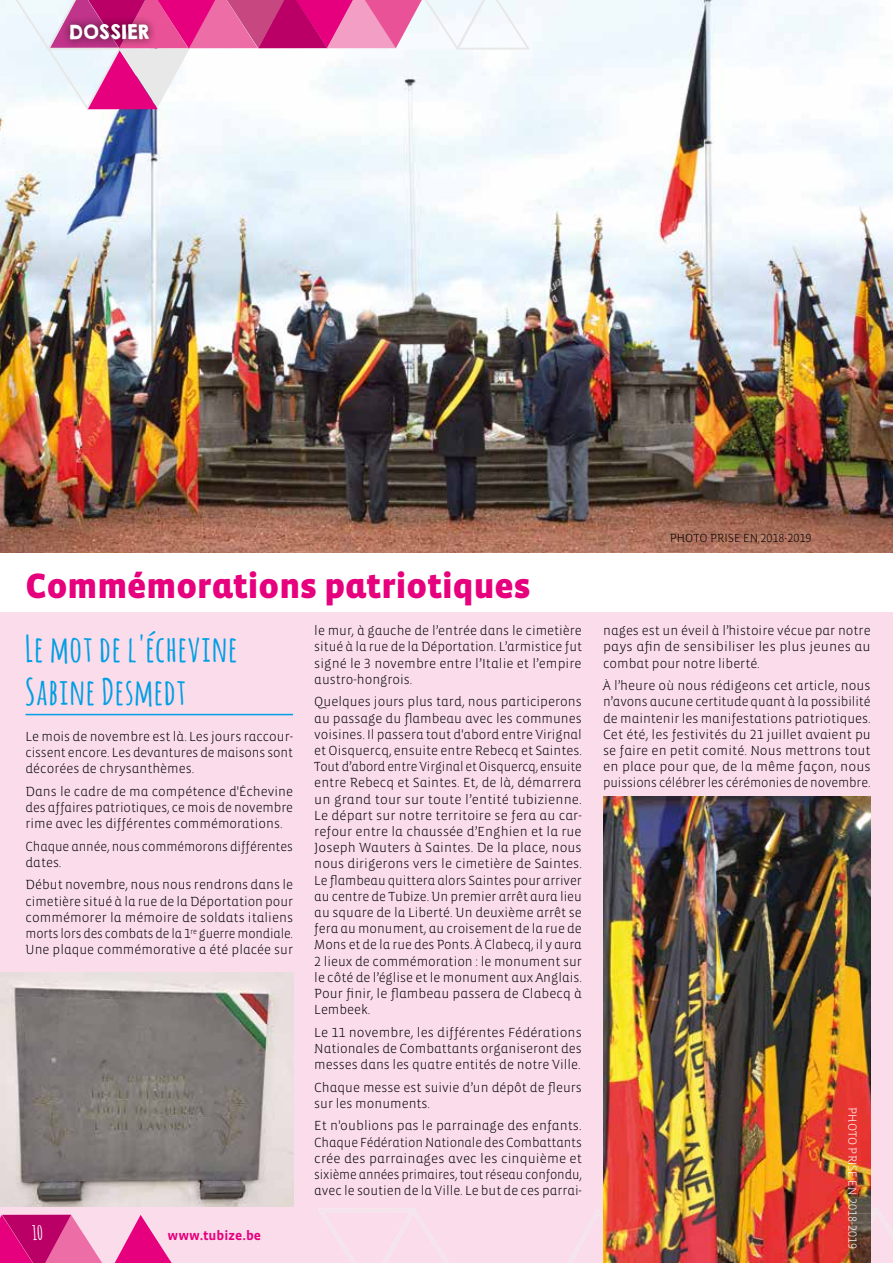
<style>
.page{position:relative;width:893px;height:1263px;background:#fff}
.page>*{position:absolute;margin:0;border:0;box-sizing:border-box;transform-origin:0 0}
.t1{font:700 36px/43.2px "Amatic";letter-spacing:.05em;color:#009fe3}
.t2{font:900 36px "Vista Sans Alt";color:#e6007d}
.t3{font:700 19.5px "Amatic";color:#fff}
.t4{font:18px "KGHAPPY Solid";letter-spacing:-.05em;color:#fff}
.t5{font:300 13.5px/16.2px "Vista Sans Alt";color:#000;text-align:justify}
.t6{font:700 13.5px "Vista Sans Alt";color:#e6007d}
.t7{font:300 12px "Vista Sans Alt";color:#000}
.t8{font:300 12px "Vista Sans Alt";color:#fff}
</style>
<div class="page">
<img style="left:0;top:0;width:892px;height:553px">
<div style="left:0;top:612px;width:892px;height:651px;background:#fadceb"></div>
<img style="left:0;top:972px;width:294px;height:234px">
<svg style="left:871px;top:1207px;width:22px;height:56px"></svg>
<svg style="left:319px;top:1209px;width:130px;height:54px"></svg>
<svg style="left:9px;top:0;width:520px;height:110px"></svg>
<svg style="left:0;top:1215px;width:172px;height:48px"></svg>
<div style="left:61px;top:15px;width:97px;height:34px;background:#000;opacity:.75"></div>
<hr style="left:26px;top:714px;width:267px;height:1px;background:#009fe3">
<img style="left:603px;top:796px;width:268px;height:467px">
<h3 class="t4" style="left:68px;top:18px;width:83px">DOSSIER</h3>
<h1 class="t2" style="left:26px;top:567px;width:507px">Commémorations patriotiques</h1>
<h1 class="t1" style="left:26px;top:626px;width:213px">Le mot de l'échevine<br>Sabine Desmedt</h1>
<p class="t5" style="left:26px;top:728px;width:269px">Le mois de novembre est là. Les jours raccour&shy;cissent encore. Les devantures de maisons sont décorées de chrysanthèmes.</p>
<p class="t5" style="left:26px;top:783px;width:269px">Dans le cadre de ma compétence d'Échevine des affaires patriotiques, ce mois de novembre rime avec les différentes commémorations.</p>
<p class="t5" style="left:26px;top:838px;width:269px">Chaque année, nous commémorons différentes dates.</p>
<p class="t5" style="left:26px;top:877px;width:269px">Début novembre, nous nous rendrons dans le cimetière situé à la rue de la Déportation pour commémorer la mémoire de soldats italiens morts lors des combats de la 1<sup>re</sup> guerre mondiale.<br>Une plaque commémorative a été placée sur</p>
<p class="t5" style="left:314px;top:623px;width:269px">le mur, à gauche de l’entrée dans le cimetière situé à la rue de la Déportation. L’armistice fut signé le 3 novembre entre l’Italie et l’empire austro-hongrois.</p>
<p class="t5" style="left:314px;top:694px;width:269px">Quelques jours plus tard, nous participerons au passage du flambeau avec les communes voisines. Il passera tout d'abord entre Virignal et Oisquercq, ensuite entre Rebecq et Saintes.<br>Tout d’abord entre Virginal et Oisquercq, ensuite entre Rebecq et Saintes. Et, de là, démarrera un grand tour sur toute l’entité tubizienne.<br>Le départ sur notre territoire se fera au car&shy;refour entre la chaussée d’Enghien et la rue Joseph Wauters à Saintes. De la place, nous nous dirigerons vers le cimetière de Saintes.<br>Le flambeau quittera alors Saintes pour arriver au centre de Tubize. Un premier arrêt aura lieu au square de la Liberté. Un deuxième arrêt se fera au monument, au croisement de la rue de Mons et de la rue des Ponts. À Clabecq, il y aura 2 lieux de commémoration : le monument sur le côté de l’église et le monument aux Anglais.<br>Pour finir, le flambeau passera de Clabecq à Lembeek.</p>
<p class="t5" style="left:314px;top:1024px;width:269px">Le 11 novembre, les différentes Fédérations Nationales de Combattants organiseront des messes dans les quatre entités de notre Ville.</p>
<p class="t5" style="left:314px;top:1079px;width:269px">Chaque messe est suivie d’un dépôt de fleurs sur les monuments.</p>
<p class="t5" style="left:314px;top:1118px;width:269px">Et n'oublions pas le parrainage des enfants.<br>Chaque Fédération Nationale des Combattants crée des parrainages avec les cinquième et sixième années primaires, tout réseau confondu, avec le soutien de la Ville. Le but de ces parrai-</p>
<h2 class="t3" style="left:33px;top:1219px;width:12px">10</h2>
<p class="t6" style="left:168px;top:1228px;width:95px">www.tubize.be</p>
<p class="t7" style="left:670px;top:532px;width:143px">PHOTO PRISE EN 2018-2019</p>
<p class="t5" style="left:603px;top:623px;width:269px">nages est un éveil à l’histoire vécue par notre pays afin de sensibiliser les plus jeunes au combat pour notre liberté.</p>
<p class="t5" style="left:603px;top:678px;width:269px">À l’heure où nous rédigeons cet article, nous n’avons aucune certitude quant à la possibilité de maintenir les manifestations patriotiques.<br>Cet été, les festivités du 21 juillet avaient pu se faire en petit comité. Nous mettrons tout en place pour que, de la même façon, nous puissions célébrer les cérémonies de novembre.</p>
<p class="t8" style="left:858px;top:1107px;width:143px;rotate:90deg">PHOTO PRISE EN 2018-2019</p>
</div>
